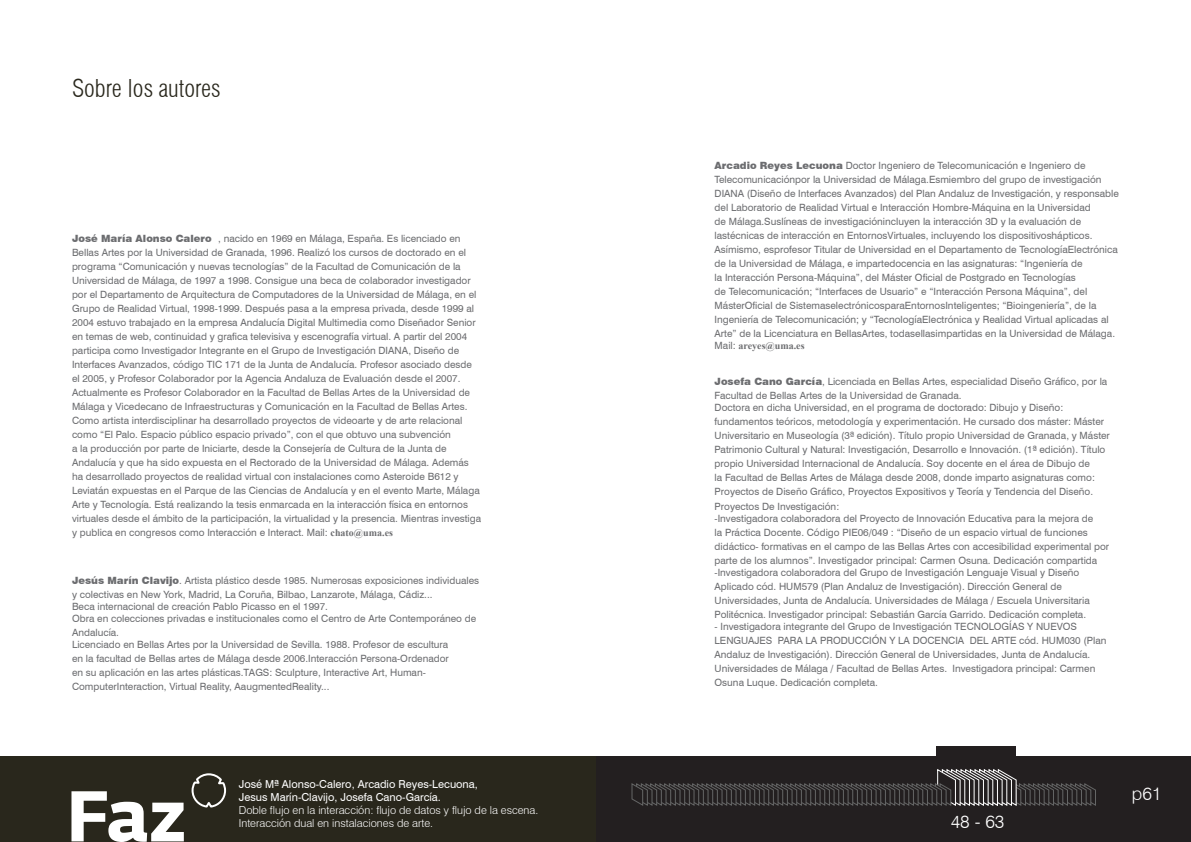
<style>
.page{position:relative;width:1191px;height:842px;background:#fff}
.page>*{position:absolute;margin:0;border:0;box-sizing:border-box;transform-origin:0 0}
.t1{font:300 condensed 24px "Swiss 721 BT";color:#29271c}
.t2{font:300 18px "Swiss 721 BT";color:#fff}
.t3{font:300 11px/13.2px "Swiss 721 BT";color:#fff}
.t4{font:11px/13.2px "Swiss 721 BT";color:#fff}
.t5{font:10px/14px "Swiss 721 BT";color:#6c6d70}
.t6{font:700 10px "Times New Roman";color:#6c6d70}
.s1{font-weight:900}
.s2{font-family:"Times New Roman";font-weight:700}
.s3{font-family:"Swiss 721 BT";font-weight:400}
</style>
<div class="page">
<div style="left:595px;top:757px;width:596px;height:85px;background:#231f20"></div>
<div style="left:936px;top:746px;width:79px;height:21px;background:#231f20"></div>
<svg style="left:631px;top:769px;width:465px;height:37px"></svg>
<div style="left:0;top:757px;width:595px;height:85px;background:#29271c"></div>
<svg style="left:71px;top:791px;width:113px;height:51px"></svg>
<svg style="left:191px;top:773px;width:36px;height:35px"></svg>
<h1 class="t1" style="left:72px;top:74px;width:150px">Sobre los autores</h1>
<p class="t5" style="left:72px;top:231px;width:411px"><span class="s1">José María Alonso Calero</span> , nacido en 1969 en Málaga, España. Es licenciado en Bellas Artes por la Universidad de Granada, 1996. Realizó los cursos de doctorado en el programa “Comunicación y nuevas tecnologías” de la Facultad de Comunicación de la Universidad de Málaga, de 1997 a 1998. Consigue una beca de colaborador investigador por el Departamento de Arquitectura de Computadores de la Universidad de Málaga, en el Grupo de Realidad Virtual, 1998-1999. Después pasa a la empresa privada, desde 1999 al 2004 estuvo trabajado en la empresa Andalucía Digital Multimedia como Diseñador Senior en temas de web, continuidad y grafica televisiva y escenografía virtual. A partir del 2004 participa como Investigador Integrante en el Grupo de Investigación DIANA, Diseño de Interfaces Avanzados, código TIC 171 de la Junta de Andalucía. Profesor asociado desde el 2005, y Profesor Colaborador por la Agencia Andaluza de Evaluación desde el 2007.<br>Actualmente es Profesor Colaborador en la Facultad de Bellas Artes de la Universidad de Málaga y Vicedecano de Infraestructuras y Comunicación en la Facultad de Bellas Artes.<br>Como artista interdisciplinar ha desarrollado proyectos de videoarte y de arte relacional como “El Palo. Espacio público espacio privado”, con el que obtuvo una subvención<br>a la producción por parte de Iniciarte, desde la Consejería de Cultura de la Junta de Andalucía y que ha sido expuesta en el Rectorado de la Universidad de Málaga. Además ha desarrollado proyectos de realidad virtual con instalaciones como Asteroide B612 y Leviatán expuestas en el Parque de las Ciencias de Andalucía y en el evento Marte, Málaga Arte y Tecnología. Está realizando la tesis enmarcada en la interacción física en entornos virtuales desde el ámbito de la participación, la virtualidad y la presencia. Mientras investiga y publica en congresos como Interacción e Interact. Mail: <span class="s2">chato@uma.es</span></p>
<p class="t5" style="left:72px;top:573px;width:409px"><span class="s1">Jesús Marín Clavijo</span>. Artista plástico desde 1985. Numerosas exposiciones individuales y colectivas en New York, Madrid, La Coruña, Bilbao, Lanzarote, Málaga, Cádiz...</p>
<p class="t5" style="left:72px;top:600px;width:406px;line-height:12px">Beca internacional de creación Pablo Picasso en el 1997.<br>Obra en colecciones privadas e institucionales como el Centro de Arte Contemporáneo de</p>
<p class="t5" style="left:72px;top:626px;width:378px;line-height:12px">Andalucía.<br>Licenciado en Bellas Artes por la Universidad de Sevilla. 1988. Profesor de escultura</p>
<p class="t5" style="left:72px;top:651px;width:378px">en la facultad de Bellas artes de Málaga desde 2006.Interacción Persona-Ordenador en su aplicación en las artes plásticas.TAGS: Sculpture, Interactive Art, Human-<br>ComputerInteraction, Virtual Reality, AaugmentedReality...</p>
<p class="t4" style="left:239px;top:777px;width:241px">José Mª Alonso-Calero, Arcadio Reyes-Lecuona,<br>Jesus Marín-Clavijo, Josefa Cano-García.</p>
<p class="t3" style="left:239px;top:803px;width:301px">Doble flujo en la interacción: flujo de datos y flujo de la escena.<br>Interacción dual en instalaciones de arte.</p>
<p class="t5" style="left:714px;top:159px;width:406px"><span class="s1">Arcadio Reyes Lecuona</span> Doctor Ingeniero de Telecomunicación e Ingeniero de Telecomunicaciónpor la Universidad de Málaga.Esmiembro del grupo de investigación DIANA (Diseño de Interfaces Avanzados) del Plan Andaluz de Investigación, y responsable del Laboratorio de Realidad Virtual e Interacción Hombre-Máquina en la Universidad<br>de Málaga.Suslíneas de investigaciónincluyen la interacción 3D y la evaluación de lastécnicas de interacción en EntornosVirtuales, incluyendo los dispositivoshápticos.<br>Asímismo, esprofesor Titular de Universidad en el Departamento de TecnologíaElectrónica de la Universidad de Málaga, e impartedocencia en las asignaturas: “Ingeniería de<br>la Interacción Persona-Máquina”, del Máster Oficial de Postgrado en Tecnologías<br>de Telecomunicación; “Interfaces de Usuario” e “Interacción Persona Máquina”, del MásterOficial de SistemaselectrónicosparaEntornosInteligentes; “Bioingeniería”, de la Ingeniería de Telecomunicación; y “TecnologíaElectrónica y Realidad Virtual aplicadas al Arte” de la Licenciatura en BellasArtes, todasellasimpartidas en la Universidad de Málaga.</p>
<p class="t6" style="left:714px;top:339px;width:91px"><span class="s3">Mail:</span> areyes@uma.es</p>
<p class="t5" style="left:714px;top:375px;width:394px"><span class="s1">Josefa Cano García</span>, Licenciada en Bellas Artes, especialidad Diseño Gráfico, por la<br>Facultad de Bellas Artes de la Universidad de Granada.</p>
<p class="t5" style="left:714px;top:401px;width:397px">Doctora en dicha Universidad, en el programa de doctorado: Dibujo y Diseño: fundamentos teóricos, metodología y experimentación. He cursado dos máster: Máster Universitario en Museología (3ª edición). Título propio Universidad de Granada, y Máster Patrimonio Cultural y Natural: Investigación, Desarrollo e Innovación. (1ª edición). Título propio Universidad Internacional de Andalucía. Soy docente en el área de Dibujo de<br>la Facultad de Bellas Artes de Málaga desde 2008, donde imparto asignaturas como:<br>Proyectos de Diseño Gráfico, Proyectos Expositivos y Teoría y Tendencia del Diseño.</p>
<p class="t5" style="left:714px;top:501px;width:380px;line-height:12px">Proyectos De Investigación:<br>-Investigadora colaboradora del Proyecto de Innovación Educativa para la mejora de</p>
<p class="t5" style="left:714px;top:526px;width:396px">la Práctica Docente. Código PIE06/049 : “Diseño de un espacio virtual de funciones didáctico- formativas en el campo de las Bellas Artes con accesibilidad experimental por parte de los alumnos”. Investigador principal: Carmen Osuna. Dedicación compartida</p>
<p class="t5" style="left:714px;top:566px;width:377px">-Investigadora colaboradora del Grupo de Investigación Lenguaje Visual y Diseño Aplicado cód. HUM579 (Plan Andaluz de Investigación). Dirección General de Universidades, Junta de Andalucía. Universidades de Málaga / Escuela Universitaria Politécnica. Investigador principal: Sebastián García Garrido. Dedicación completa.</p>
<p class="t5" style="left:714px;top:620px;width:393px">- Investigadora integrante del Grupo de Investigación TECNOLOGÍAS Y NUEVOS LENGUAJES PARA LA PRODUCCIÓN Y LA DOCENCIA DEL ARTE cód. HUM030 (Plan Andaluz de Investigación). Dirección General de Universidades, Junta de Andalucía.<br>Universidades de Málaga / Facultad de Bellas Artes. Investigadora principal: Carmen Osuna Luque. Dedicación completa.</p>
<h2 class="t2" style="left:950px;top:810px;width:55px">48 - 63</h2>
<h2 class="t2" style="left:1132px;top:782px;width:31px">p61</h2>
</div>
